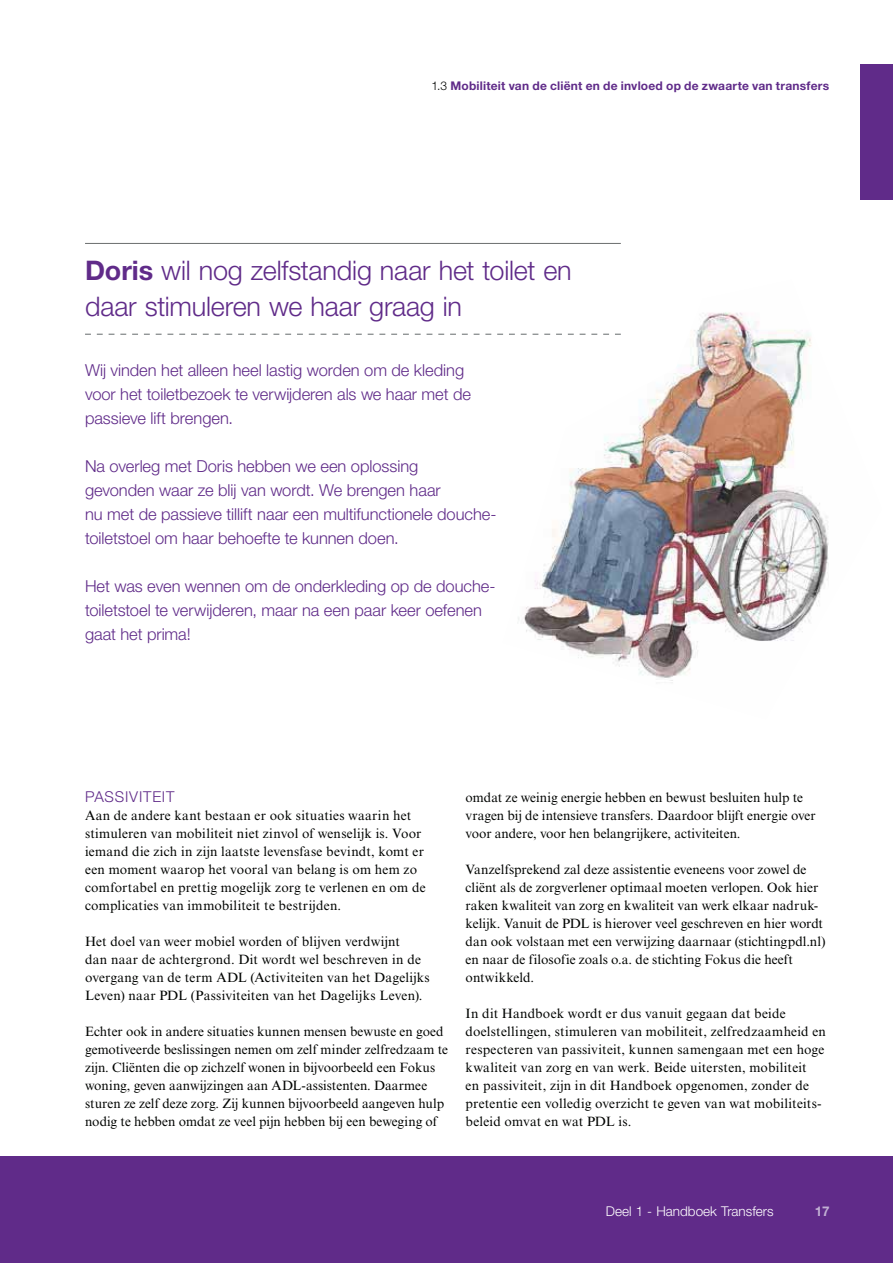
<style>
.page{position:relative;width:893px;height:1263px;background:#fff}
.page>*{position:absolute;margin:0;border:0;box-sizing:border-box;transform-origin:0 0}
.t1{font:300 27px/36px "Helvetica Neue LT Std";letter-spacing:-.005em;color:#602b89}
.t2{font:300 16.5px/24px "Helvetica Neue LT Std";letter-spacing:-.005em;color:#602b89}
.t3{font:300 15px "Helvetica Neue LT Std";letter-spacing:.055em;color:#602b89}
.t4{font:13.5px/18px "Times New Roman MT Std";letter-spacing:.01em;color:#000300}
.t5{font:300 13.5px "Helvetica Neue LT Std";color:#fff}
.t6{font:700 13.5px "Helvetica Neue LT Std";color:#c1b0d3}
.t7{font:700 12px "Helvetica Neue LT Std";letter-spacing:.015em;color:#602b89}
.s1{font-weight:300;color:#000300}
.s2{font-weight:700}
</style>
<div class="page">
<div style="left:0;top:1157px;width:892px;height:106px;background:#602b89"></div>
<div style="left:860px;top:64px;width:32px;height:135px;background:#602b89"></div>
<hr style="left:85px;top:243px;width:536px;height:1px;background:#6a6d6d">
<svg style="left:85px;top:334px;width:418px;height:1px"></svg>
<img style="left:503px;top:312px;width:326px;height:371px">
<p class="t7" style="left:431px;top:79px;width:399px"><span class="s1">1.3</span> Mobiliteit van de cliënt en de invloed op de zwaarte van transfers</p>
<h1 class="t1" style="left:85px;top:252px;width:488px"><span class="s2">Doris</span> wil nog zelfstandig naar het toilet en daar stimuleren we haar graag in</h1>
<p class="t2" style="left:85px;top:358px;width:387px">Wij vinden het alleen heel lastig worden om de kleding voor het toiletbezoek te verwijderen als we haar met de passieve lift brengen.</p>
<p class="t2" style="left:85px;top:454px;width:413px">Na overleg met Doris hebben we een oplossing<br>gevonden waar ze blij van wordt. We brengen haar<br>nu met de passieve tillift naar een multifunctionele douche&shy;toiletstoel om haar behoefte te kunnen doen.</p>
<p class="t2" style="left:85px;top:574px;width:412px">Het was even wennen om de onderkleding op de douche&shy;toiletstoel te verwijderen, maar na een paar keer oefenen gaat het prima!</p>
<p class="t3" style="left:85px;top:787px;width:91px">PASSIVITEIT</p>
<p class="t4" style="left:85px;top:806px;width:342px">Aan de andere kant bestaan er ook situaties waarin het stimuleren van mobiliteit niet zinvol of wenselijk is. Voor iemand die zich in zijn laatste levensfase bevindt, komt er een moment waarop het vooral van belang is om hem zo comfortabel en prettig mogelijk zorg te verlenen en om de complicaties van immobiliteit te bestrijden.</p>
<p class="t4" style="left:85px;top:932px;width:346px">Het doel van weer mobiel worden of blijven verdwijnt<br>dan naar de achtergrond. Dit wordt wel beschreven in de overgang van de term ADL (Activiteiten van het Dagelijks Leven) naar PDL (Passiviteiten van het Dagelijks Leven).</p>
<p class="t4" style="left:85px;top:1022px;width:365px">Echter ook in andere situaties kunnen mensen bewuste en goed gemotiveerde beslissingen nemen om zelf minder zelfredzaam te zijn. Cliënten die op zichzelf wonen in bijvoorbeeld een Fokus woning, geven aanwijzingen aan ADL-assistenten. Daarmee sturen ze zelf deze zorg. Zij kunnen bijvoorbeeld aangeven hulp nodig te hebben omdat ze veel pijn hebben bij een beweging of</p>
<p class="t4" style="left:466px;top:788px;width:351px">omdat ze weinig energie hebben en bewust besluiten hulp te vragen bij de intensieve transfers. Daardoor blijft energie over voor andere, voor hen belangrijkere, activiteiten.</p>
<p class="t4" style="left:466px;top:860px;width:361px">Vanzelfsprekend zal deze assistentie eveneens voor zowel de cliënt als de zorgverlener optimaal moeten verlopen. Ook hier raken kwaliteit van zorg en kwaliteit van werk elkaar nadruk&shy;kelijk. Vanuit de PDL is hierover veel geschreven en hier wordt dan ook volstaan met een verwijzing daarnaar (stichtingpdl.nl) en naar de filosofie zoals o.a. de stichting Fokus die heeft ontwikkeld.</p>
<p class="t4" style="left:466px;top:1004px;width:362px">In dit Handboek wordt er dus vanuit gegaan dat beide doelstellingen, stimuleren van mobiliteit, zelfredzaamheid en respecteren van passiviteit, kunnen samengaan met een hoge kwaliteit van zorg en van werk. Beide uitersten, mobiliteit<br>en passiviteit, zijn in dit Handboek opgenomen, zonder de pretentie een volledig overzicht te geven van wat mobiliteits&shy;beleid omvat en wat PDL is.</p>
<p class="t5" style="left:606px;top:1203px;width:169px">Deel 1 - Handboek Transfers</p>
<p class="t6" style="left:815px;top:1203px;width:17px">17</p>
</div>
